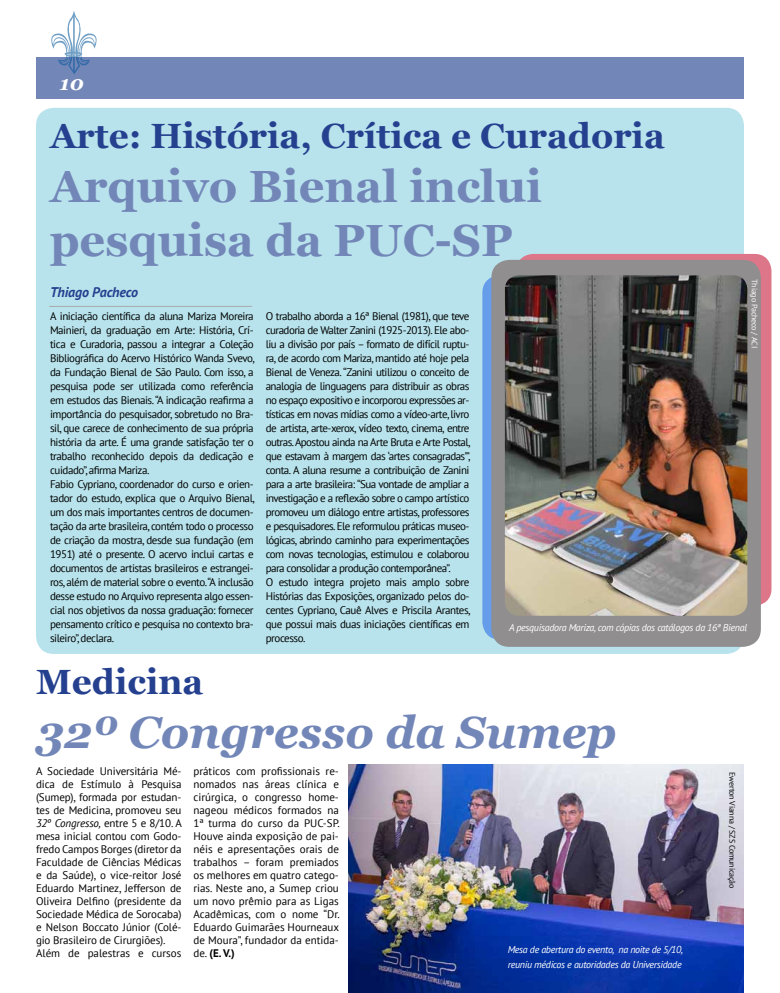
<style>
.page{position:relative;width:780px;height:993px;background:#fff}
.page>*{position:absolute;margin:0;border:0;box-sizing:border-box;transform-origin:0 0}
.t1{font:700 45px/54px "Georgia";color:#7286b8}
.t2{font:italic 700 45px "Georgia";color:#7286b8}
.t3{font:700 35px "Georgia";color:#25408f}
.t4{font:italic 700 20px "Georgia";color:#fff}
.t5{font:italic 700 14px "PT Sans";letter-spacing:-.01em;color:#25408f}
.t6{font:11px/14px "PT Sans";letter-spacing:-.04em;color:#000}
.t7{font:11px/13px "PT Sans";letter-spacing:-.01em;color:#000}
.t8{font:italic 10px/15px "PT Sans";letter-spacing:-.03em;color:#fff}
.t9{font:8px "PT Sans";letter-spacing:-.02em;color:#000}
.t10{font:8px "PT Sans";letter-spacing:-.02em;color:#fff}
.s1{font-style:italic}
.s2{font-weight:700}
</style>
<div class="page">
<div style="left:36px;top:108px;width:708px;height:545px;background:#b8e3ec;border-radius:18px"></div>
<div style="left:516px;top:254px;width:255px;height:351px;background:#dd7689;border-radius:17px"></div>
<div style="left:482px;top:275px;width:264px;height:364px;background:#659dea;border-radius:18px"></div>
<div style="left:491px;top:260px;width:269px;height:386px;background:#908e8f;border-radius:18px"></div>
<div style="left:36px;top:57px;width:708px;height:41px;background:#7286b8"></div>
<svg style="left:51px;top:11px;width:46px;height:63px"></svg>
<img style="left:505px;top:275px;width:242px;height:340px">
<hr style="left:49px;top:306px;width:203px;height:1px;background:#a7a9ac">
<img style="left:349px;top:764px;width:395px;height:228px">
<h3 class="t4" style="left:60px;top:70px;width:25px">10</h3>
<h2 class="t3" style="left:50px;top:113px;width:616px">Arte: História, Crítica e Curadoria</h2>
<h1 class="t1" style="left:50px;top:160px;width:493px">Arquivo Bienal inclui pesquisa da PUC-SP</h1>
<p class="t5" style="left:50px;top:282px;width:90px">Thiago Pacheco</p>
<p class="t6" style="left:50px;top:308px;width:206px">A iniciação científica da aluna Mariza Moreira Mainieri, da graduação em Arte: História, Crí&shy;tica e Curadoria, passou a integrar a Coleção Bibliográfica do Acervo Histórico Wanda Svevo, da Fundação Bienal de São Paulo. Com isso, a pesquisa pode ser utilizada como referência em estudos das Bienais. “A indicação reafirma a importância do pesquisador, sobretudo no Bra&shy;sil, que carece de conhecimento de sua própria história da arte. É uma grande satisfação ter o trabalho reconhecido depois da dedicação e cuidado”, afirma Mariza.<br>Fabio Cypriano, coordenador do curso e orien&shy;tador do estudo, explica que o Arquivo Bienal, um dos mais importantes centros de documen&shy;tação da arte brasileira, contém todo o processo de criação da mostra, desde sua fundação (em 1951) até o presente. O acervo inclui cartas e documentos de artistas brasileiros e estrangei&shy;ros, além de material sobre o evento.“A inclusão desse estudo no Arquivo representa algo essen&shy;cial nos objetivos da nossa graduação: fornecer pensamento crítico e pesquisa no contexto bra&shy;sileiro”, declara.</p>
<p class="t6" style="left:266px;top:308px;width:206px">O trabalho aborda a 16ª Bienal (1981), que teve curadoria de Walter Zanini (1925-2013). Ele abo&shy;liu a divisão por país – formato de difícil ruptu&shy;ra, de acordo com Mariza, mantido até hoje pela Bienal de Veneza. “Zanini utilizou o conceito de analogia de linguagens para distribuir as obras no espaço expositivo e incorporou expressões ar&shy;tísticas em novas mídias como a vídeo-arte, livro de artista, arte-xerox, vídeo texto, cinema, entre outras. Apostou ainda na Arte Bruta e Arte Postal, que estavam à margem das ‘artes consagradas’”, conta. A aluna resume a contribuição de Zanini para a arte brasileira: “Sua vontade de ampliar a investigação e a reflexão sobre o campo artístico promoveu um diálogo entre artistas, professores e pesquisadores. Ele reformulou práticas museo&shy;lógicas, abrindo caminho para experimentações com novas tecnologias, estimulou e colaborou para consolidar a produção contemporânea”.<br>O estudo integra projeto mais amplo sobre Histórias das Exposições, organizado pelos do&shy;centes Cypriano, Cauê Alves e Priscila Arantes, que possui mais duas iniciações científicas em processo.</p>
<p class="t10" style="left:759px;top:279px;width:70px;rotate:90deg">Thiago Pacheco / ACI</p>
<p class="t8" style="left:509px;top:619px;width:239px">A pesquisadora Mariza, com cópias dos catálogos da 16ª Bienal</p>
<h2 class="t3" style="left:36px;top:658px;width:169px">Medicina</h2>
<h1 class="t2" style="left:36px;top:702px;width:582px">32º Congresso da Sumep</h1>
<p class="t7" style="left:36px;top:763px;width:147px">A Sociedade Universitária Mé&shy;dica de Estímulo à Pesquisa (Sumep), formada por estudan&shy;tes de Medicina, promoveu seu<br><span class="s1">32º Congresso,</span> entre 5 e 8/10. A mesa inicial contou com Godo&shy;fredo Campos Borges (diretor da<br>Faculdade de Ciências Médicas e da Saúde), o vice-reitor José<br>Eduardo Martinez, Jefferson de<br>Oliveira Delfino (presidente da<br>Sociedade Médica de Sorocaba) e Nelson Boccato Júnior (Colé&shy;gio Brasileiro de Cirurgiões).<br>Além de palestras e cursos</p>
<p class="t6" style="left:193px;top:763px;width:148px;line-height:13px;text-align:justify">práticos com profissionais re&shy;nomados nas áreas clínica e cirúrgica, o congresso home&shy;nageou médicos formados na 1ª turma do curso da PUC-SP.<br>Houve ainda exposição de pai&shy;néis e apresentações orais de trabalhos – foram premiados os melhores em quatro catego&shy;rias. Neste ano, a Sumep criou um novo prêmio para as Ligas Acadêmicas, com o nome “Dr.<br>Eduardo Guimarães Hourneaux de Moura”, fundador da entida&shy;de. <span class="s2">(E. V.)</span></p>
<p class="t8" style="left:507px;top:940px;width:177px">Mesa de abertura do evento, na noite de 5/10, reuniu médicos e autoridades da Universidade</p>
<p class="t9" style="left:737px;top:772px;width:118px;rotate:90deg">Ewerton Vianna / SZS Comunicação</p>
</div>
